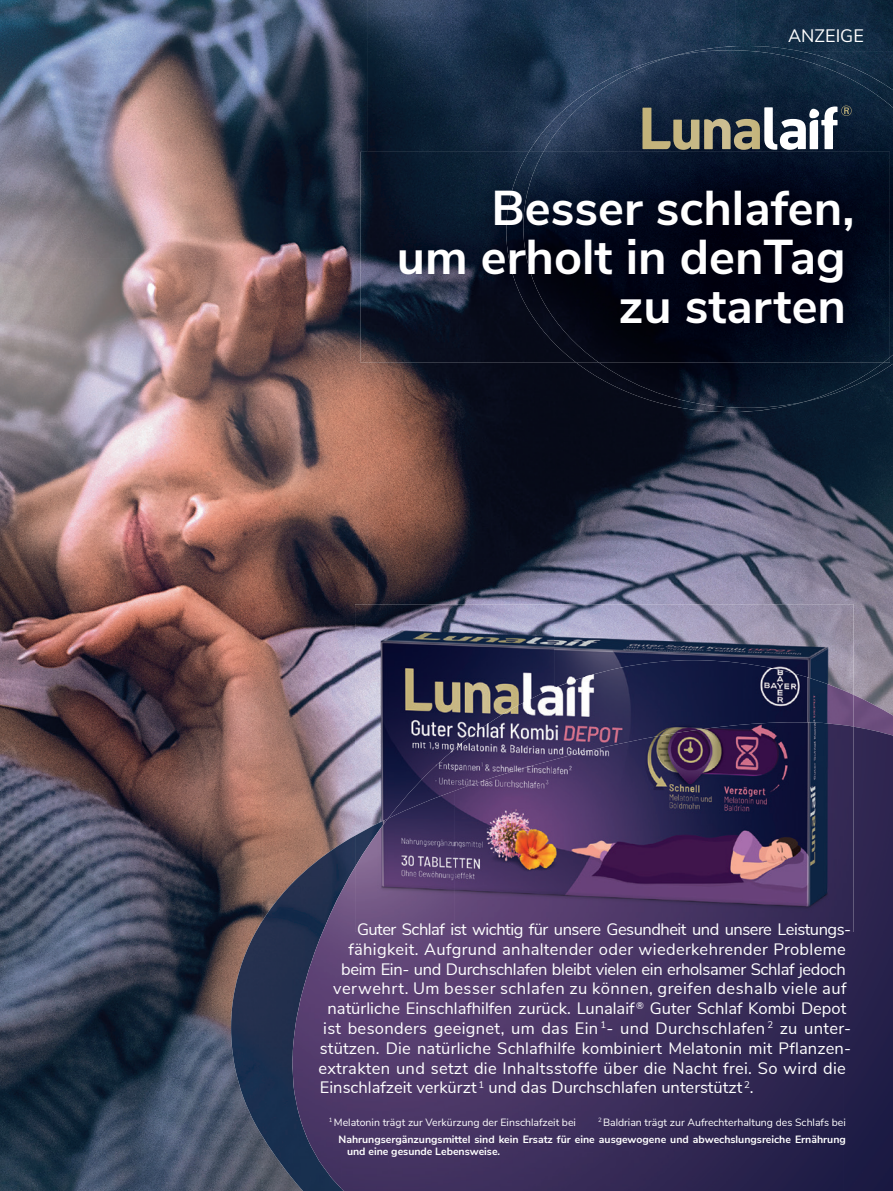
<style>
.page{position:relative;width:893px;height:1191px;background:#fff}
.page>*{position:absolute;margin:0;border:0;box-sizing:border-box;transform-origin:0 0}
.t1{font:700 48.75px/48.8px "Nunito Sans";color:#fff;text-align:right}
.t2{font:18px "Nunito Sans";color:#fff}
.t3{font:16.5px "Nunito Sans";letter-spacing:.01em;color:#fff}
.t4{font:16.5px "Nunito Sans";letter-spacing:-.02em;color:#fff}
.t5{font:16.5px "Nunito Sans";letter-spacing:-.03em;color:#fff}
.t6{font:16.5px "Nunito Sans";letter-spacing:.03em;color:#fff}
.t7{font:700 10.5px/16.8px "Nunito Sans";color:#fff;text-align:right}
.t8{font:10.5px "Nunito Sans";color:#fff}
.s1{font-weight:400}
</style>
<div class="page">
<img style="left:0;top:0;width:367px;height:776px">
<img style="left:367px;top:0;width:210px;height:152px">
<img style="left:577px;top:0;width:158px;height:50px">
<img style="left:735px;top:0;width:158px;height:46px">
<img style="left:367px;top:363px;width:368px;height:241px">
<img style="left:735px;top:402px;width:158px;height:219px">
<img style="left:853px;top:621px;width:40px;height:74px">
<img style="left:0;top:776px;width:262px;height:415px">
<img style="left:262px;top:776px;width:93px;height:59px">
<img style="left:672px;top:46px;width:221px;height:356px">
<img style="left:529px;top:73px;width:14px;height:79px">
<img style="left:576px;top:363px;width:228px;height:49px">
<img style="left:543px;top:50px;width:350px;height:102px">
<img style="left:843px;top:152px;width:50px;height:235px">
<img style="left:599px;top:363px;width:244px;height:45px">
<img style="left:853px;top:695px;width:40px;height:31px">
<img style="left:231px;top:835px;width:124px;height:356px">
<img style="left:294px;top:867px;width:48px;height:23px">
<img style="left:843px;top:726px;width:50px;height:465px">
<img style="left:342px;top:867px;width:50px;height:324px">
<img style="left:292px;top:890px;width:50px;height:299px">
<img style="left:392px;top:932px;width:451px;height:259px">
<img style="left:355px;top:604px;width:199px;height:139px">
<img style="left:554px;top:604px;width:299px;height:56px">
<img style="left:355px;top:743px;width:33px;height:47px">
<img style="left:388px;top:660px;width:465px;height:130px">
<img style="left:401px;top:722px;width:53px;height:68px">
<img style="left:454px;top:722px;width:399px;height:210px">
<img style="left:355px;top:790px;width:100px;height:142px">
<img style="left:361px;top:152px;width:145px;height:211px">
<img style="left:506px;top:152px;width:17px;height:211px">
<img style="left:523px;top:152px;width:367px;height:211px">
<svg style="left:642px;top:106px;width:210px;height:44px"></svg>
<p class="t2" style="left:788px;top:22px;width:77px">ANZEIGE</p>
<h1 class="t1" style="left:397px;top:181px;width:459px">Besser schlafen,<br>um erholt in denTag zu starten</h1>
<p class="t5" style="left:357px;top:917px;width:496px">Guter Schlaf ist wichtig für unsere Gesundheit und unsere Leistungs-</p>
<p class="t3" style="left:348px;top:937px;width:499px">fähigkeit. Aufgrund anhaltender oder wiederkehrender Probleme</p>
<p class="t4" style="left:341px;top:956px;width:506px">beim Ein- und Durchschlafen bleibt vielen ein erholsamer Schlaf jedoch</p>
<p class="t6" style="left:333px;top:976px;width:515px">verwehrt. Um besser schlafen zu können, greifen deshalb viele auf</p>
<p class="t3" style="left:328px;top:996px;width:520px">natür-liche Ein-schlaf-hilfen zurück. Lunalaif <sup>®</sup> Guter Schlaf Kombi Depot</p>
<p class="t3" style="left:323px;top:1016px;width:529px">ist be-sonders ge-eig-net, um das Ein <sup>1</sup>- und Durch-schlafen <sup>2</sup> zu unter-</p>
<p class="t3" style="left:320px;top:1036px;width:533px">stützen. Die natürliche Schlafhilfe kombiniert Melatonin mit Pflanzen-</p>
<p class="t3" style="left:318px;top:1055px;width:529px">extrakten und setzt die Inhaltsstoffe über die Nacht frei. So wird die</p>
<p class="t3" style="left:320px;top:1075px;width:435px">Ein-schlaf-zeit verkürzt <sup>1</sup> und das Durch-schlafen unterstützt <sup>2</sup>.</p>
<p class="t8" style="left:329px;top:1114px;width:249px"><sup>1</sup> Melatonin trägt zur Verkürzung der Einschlafzeit bei</p>
<p class="t7" style="left:339px;top:1113px;width:509px"><sup>2</sup> <span class="s1">Baldrian trägt zur Aufrechterhaltung des Schlafs bei<br></span>Nahrungsergänzungsmittel sind kein Ersatz für eine ausgewogene und abwechslungsreiche Ernährung</p>
<p class="t7" style="left:347px;top:1142px;width:155px">und eine gesunde Lebensweise.</p>
</div>
